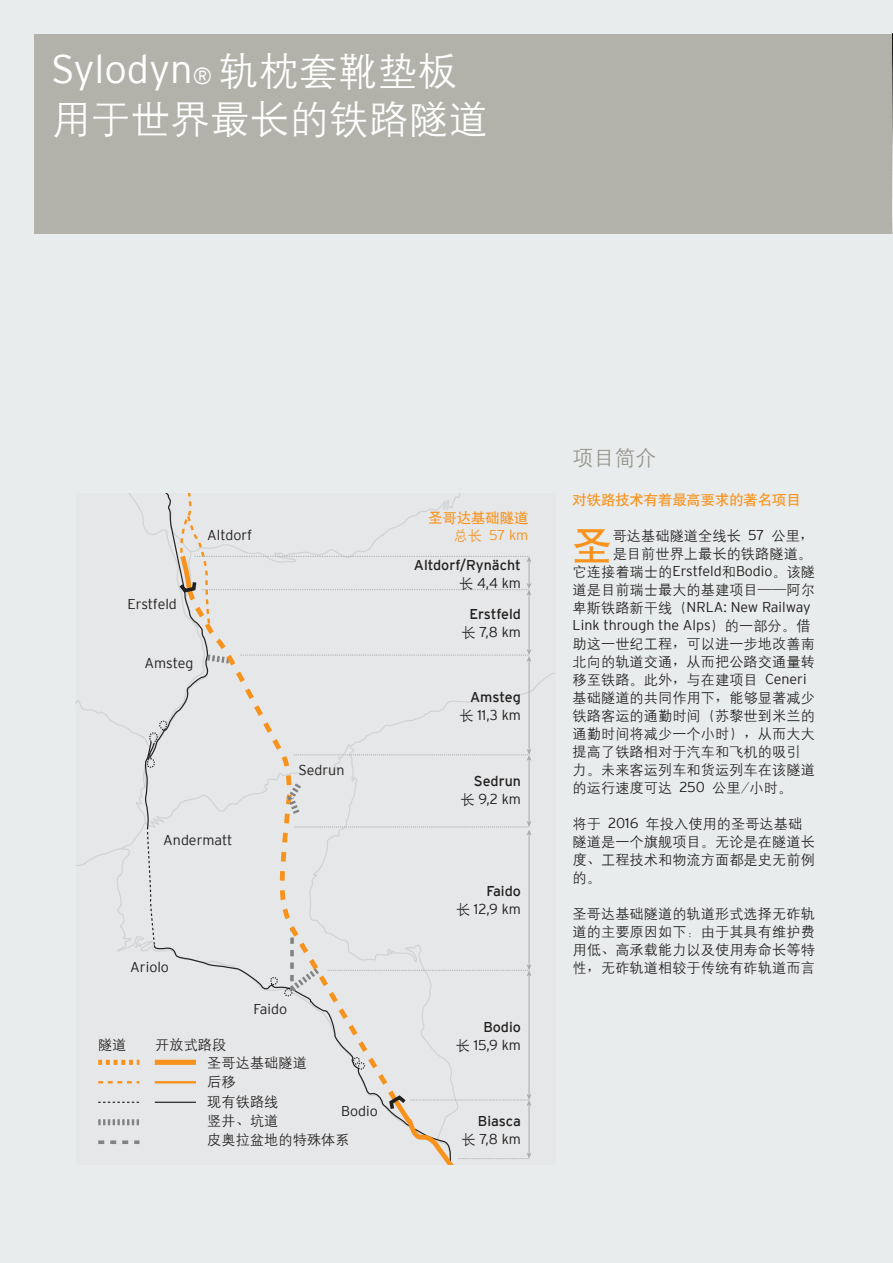
<style>
.page{position:relative;width:893px;height:1263px;background:#e9eced}
.page>*{position:absolute;margin:0;border:0;box-sizing:border-box;transform-origin:0 0}
.t1{font:40.05px "H Yb 1 gj";color:#f7931d}
.t2{font:300 39.75px "Interstate";color:#fff}
.t3{font:39.75px "H Yg 2 gj";color:#fff}
.t4{font:21px "H Yg 2 gj";color:#94948b}
.t5{font:14.25px/18px "H Yg 2 gj";color:#221f1f}
.t6{font:300 14.25px/18px "Interstate";color:#221f1f;text-align:right}
.t7{font:14.25px/18px "Interstate";color:#221f1f;text-align:right}
.t8{font:14.25px "H Yb 1 gj";color:#f7931d}
.t9{font:300 14.25px "Interstate";color:#f7931d}
.s1{font-size:23.1px}
.s2{font-family:"H Yg 2 gj";font-weight:400}
.s3{font-family:"H Yg 2 gj"}
.s4{font-weight:300}
.s5{font-family:"Sim Sun"}
.s6{font-weight:400}
.s7{font-family:"Interstate";font-weight:300}
</style>
<div class="page">
<div style="left:34px;top:34px;width:859px;height:200px;background:#b2b2aa"></div>
<img style="left:892px;top:34px;width:1px;height:200px">
<div style="left:76px;top:493px;width:479px;height:671px;background:#e6e7e8"></div>
<svg style="left:75px;top:493px;width:456px;height:671px"></svg>
<div style="left:155px;top:1060px;width:41px;height:5px;background:#f7931d"></div>
<hr style="left:155px;top:1081px;width:41px;height:2px;background:#f7931d">
<hr style="left:155px;top:1102px;width:41px;height:1px;background:#221f1f">
<h2 class="t2" style="left:51px;top:51px;width:408px">Sylodyn<span class="s1">®</span> <span class="s2">轨枕套靴垫板</span></h2>
<h2 class="t3" style="left:51px;top:99px;width:439px">用于世界最长的铁路隧道</h2>
<p class="t8" style="left:429px;top:510px;width:101px">圣哥达基础隧道</p>
<p class="t6" style="left:128px;top:595px;width:51px">Erstfeld</p>
<p class="t6" style="left:145px;top:654px;width:50px">Amsteg</p>
<p class="t6" style="left:207px;top:527px;width:47px">Altdorf</p>
<p class="t9" style="left:453px;top:528px;width:76px"><span class="s2">总长</span> 57 km</p>
<p class="t7" style="left:414px;top:557px;width:109px">Altdorf/Rynächt<span class="s3">长</span> <span class="s4">4,4 km</span></p>
<p class="t7" style="left:461px;top:606px;width:61px;text-align:center">Erstfeld<span class="s3">长</span> <span class="s4">7,8 km</span></p>
<p class="t7" style="left:459px;top:688px;width:63px">Amsteg<span class="s3">长</span> <span class="s4">11,3 km</span></p>
<p class="t6" style="left:298px;top:762px;width:47px">Sedrun</p>
<p class="t7" style="left:460px;top:772px;width:62px">Sedrun<span class="s3">长</span> <span class="s4">9,2 km</span></p>
<p class="t6" style="left:163px;top:832px;width:71px">Andermatt</p>
<p class="t6" style="left:130px;top:959px;width:40px">Ariolo</p>
<p class="t6" style="left:253px;top:1000px;width:35px">Faido</p>
<p class="t5" style="left:98px;top:1035px;width:30px">隧道</p>
<p class="t5" style="left:207px;top:1035px;width:101px;text-indent:-52px">开放式路段<br>圣哥达基础隧道</p>
<p class="t5" style="left:207px;top:1072px;width:144px;line-height:19.4px">后移<br>现有铁路线<br>竖井<span class="s5">、</span>坑道<br>皮奥拉盆地的特殊体系</p>
<p class="t6" style="left:341px;top:1103px;width:38px">Bodio</p>
<p class="t6" style="left:456px;top:882px;width:66px"><span class="s6">Faido<br></span><span class="s2">长</span> 12,9 km</p>
<p class="t6" style="left:456px;top:1018px;width:67px"><span class="s6">Bodio<br></span><span class="s2">长</span> 15,9 km</p>
<p class="t7" style="left:461px;top:1112px;width:61px">Biasca<span class="s3">长</span> <span class="s4">7,8 km</span></p>
<h3 class="t4" style="left:573px;top:448px;width:85px">项目简介</h3>
<p class="t8" style="left:573px;top:492px;width:229px">对铁路技术有着最高要求的著名项目</p>
<h1 class="t1" style="left:573px;top:526px;width:42px">圣</h1>
<p class="t5" style="left:613px;top:526px;width:203px">哥达基础隧道全线长 <span class="s7">57</span> 公里<span class="s5">，</span>是目前世界上最长的铁路隧道。</p>
<p class="t6" style="left:573px;top:562px;width:244px"><span class="s2">它连接着瑞士的</span>Erstfeld<span class="s2">和</span>Bodio<span class="s2">。该隧</span></p>
<p class="t5" style="left:573px;top:580px;width:244px">道是目前瑞士最大的基建项目——阿尔</p>
<p class="t6" style="left:573px;top:598px;width:240px;text-align:left"><span class="s2">卑斯铁路新干线 (</span>NRLA: New Railway<br>Link through the Alps<span class="s2">) 的一部分。借</span></p>
<p class="t5" style="left:573px;top:634px;width:244px">助这一世纪工程<span class="s5">，</span>可以进一步地改善南北向的轨道交通<span class="s5">，</span>从而把公路交通量转移至铁路。此外<span class="s5">，</span>与在建项目 <span class="s7">Ceneri</span>基础隧道的共同作用下<span class="s5">，</span>能够显著减少铁路客运的通勤时间（苏黎世到米兰的通勤时间将减少一个小时）<span class="s5">，</span>从而大大提高了铁路相对于汽车和飞机的吸引力。未来客运列车和货运列车在该隧道的运行速度可达 <span class="s7">250</span> 公里/小时。</p>
<p class="t5" style="left:573px;top:814px;width:244px">将于 <span class="s7">2016</span> 年投入使用的圣哥达基础隧道是一个旗舰项目。无论是在隧道长度<span class="s5">、</span>工程技术和物流方面都是史无前例的。</p>
<p class="t5" style="left:573px;top:904px;width:244px;text-align:justify">圣哥达基础隧道的轨道形式选择无砟轨道的主要原因如下：由于其具有维护费用低<span class="s5">、</span>高承载能力以及使用寿命长等特性<span class="s5">，</span>无砟轨道相较于传统有砟轨道而言</p>
</div>
